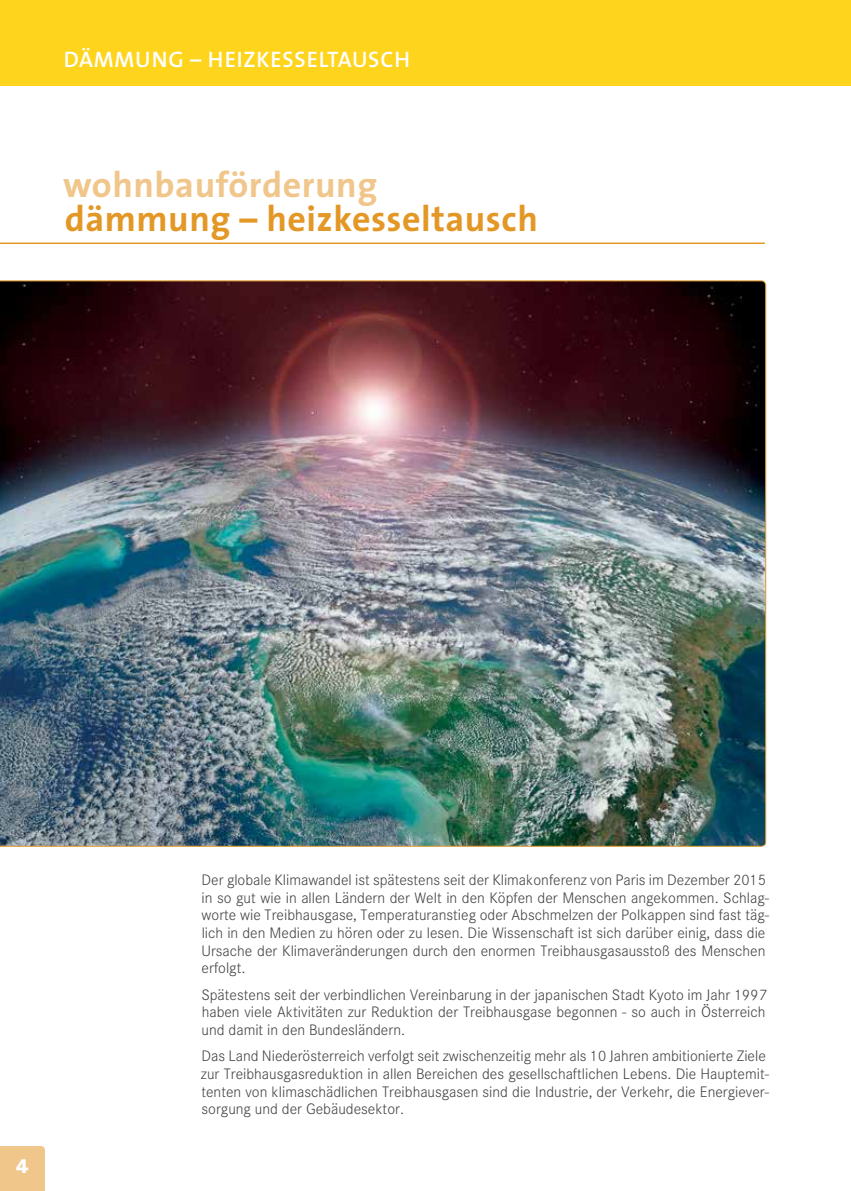
<style>
.page{position:relative;width:851px;height:1191px;background:#fff}
.page>*{position:absolute;margin:0;border:0;box-sizing:border-box;transform-origin:0 0}
.t1{font:700 36px "The Sans";letter-spacing:.015em;color:#e39725}
.t2{font:700 36px "The Sans";letter-spacing:.015em;color:#f0c68b}
.t3{font:600 22.5px "The Sans";letter-spacing:.035em;color:#fff}
.t4{font:800 21px "Corporate S";color:#fff}
.t5{font:300 15.75px/17.7px "Corporate S";color:#414042}
</style>
<div class="page">
<div style="left:0;top:0;width:850px;height:85px;background:#ffd41c"></div>
<div style="left:0;top:1146px;width:45px;height:45px;background:#f0c68b"></div>
<img style="left:0;top:281px;width:765px;height:565px">
<hr style="left:0;top:242px;width:764px;height:2px;background:#e39725">
<h2 class="t3" style="left:64px;top:41px;width:347px">DÄMMUNG – HEIZKESSELTAUSCH</h2>
<h1 class="t2" style="left:63px;top:155px;width:316px">wohnbauförderung</h1>
<h1 class="t1" style="left:65px;top:189px;width:474px">dämmung – heizkesseltausch</h1>
<h3 class="t4" style="left:16px;top:1153px;width:14px">4</h3>
<p class="t5" style="left:201px;top:871px;width:569px">Der globale Klimawandel ist spätestens seit der Klimakonferenz von Paris im Dezember 2015 in so gut wie in allen Ländern der Welt in den Köpfen der Menschen angekommen. Schlag&shy;worte wie Treibhausgase, Temperaturanstieg oder Abschmelzen der Polkappen sind fast täg&shy;lich in den Medien zu hören oder zu lesen. Die Wissenschaft ist sich darüber einig, dass die Ursache der Klimaveränderungen durch den enormen Treibhausgasausstoß des Menschen erfolgt.</p>
<p class="t5" style="left:201px;top:986px;width:567px;text-align:justify">Spätestens seit der verbindlichen Vereinbarung in der japanischen Stadt Kyoto im Jahr 1997 haben viele Aktivitäten zur Reduktion der Treibhausgase begonnen - so auch in Österreich und damit in den Bundesländern.</p>
<p class="t5" style="left:201px;top:1047px;width:569px">Das Land Niederösterreich verfolgt seit zwischenzeitig mehr als 10 Jahren ambitionierte Ziele zur Treibhausgasreduktion in allen Bereichen des gesellschaftlichen Lebens. Die Hauptemit&shy;tenten von klimaschädlichen Treibhausgasen sind die Industrie, der Verkehr, die Energiever&shy;sorgung und der Gebäudesektor.</p>
</div>
